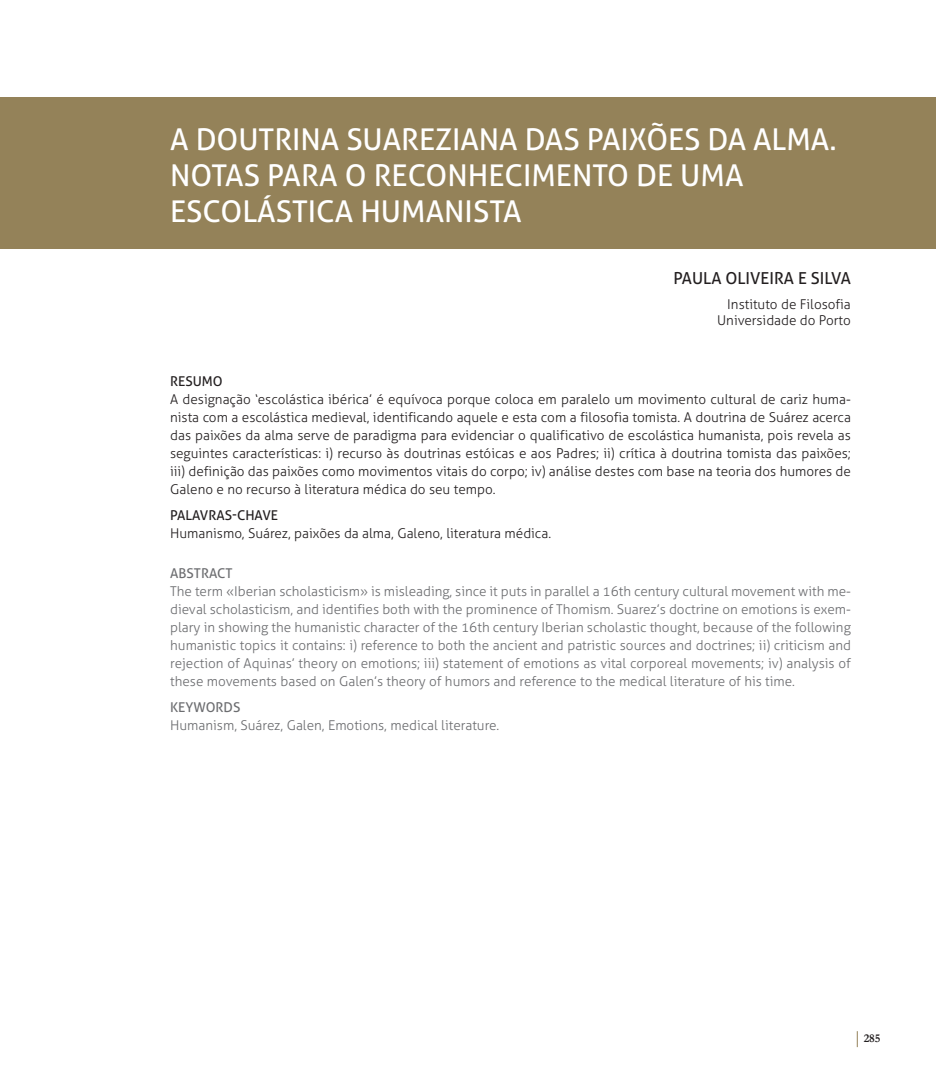
<style>
.page{position:relative;width:936px;height:1085px;background:#fff}
.page>*{position:absolute;margin:0;border:0;box-sizing:border-box;transform-origin:0 0}
.t1{font:30px "Aller";color:#fff}
.t2{font:16.5px "Aller";color:#231f20}
.t3{font:300 13.5px/18px "Aller";color:#6c6d70;text-align:justify}
.t4{font:300 13.5px/18px "Aller";color:#231f20;text-align:right}
.t5{font:13.5px "Aller";color:#231f20}
.t6{font:13.5px "Aller";color:#6c6d70}
.t7{font:700 12px "Garamond";color:#231f20}
</style>
<div class="page">
<svg style="left:856px;top:1031px;width:1px;height:15px"></svg>
<div style="left:0;top:98px;width:935px;height:151px;background:#948259"></div>
<h1 class="t1" style="left:170px;top:121px;width:106px">A DOUTRINA</h1>
<h1 class="t1" style="left:346px;top:121px;width:55px">SUAREZIANA</h1>
<h1 class="t1" style="left:524px;top:121px;width:18px">DAS</h1>
<h1 class="t1" style="left:586px;top:121px;width:33px">PAIXÕES</h1>
<h1 class="t1" style="left:707px;top:121px;width:66px">DA ALMA</h1>
<h1 class="t1" style="left:829px;top:121px;width:9px">.</h1>
<h1 class="t1" style="left:170px;top:157px;width:38px">NOTAS</h1>
<h1 class="t1" style="left:267px;top:157px;width:35px">PARA</h1>
<h1 class="t1" style="left:345px;top:157px;width:48px">O RECONHECIMENTO</h1>
<h1 class="t1" style="left:636px;top:157px;width:86px">DE UMA</h1>
<h1 class="t1" style="left:170px;top:193px;width:18px">ESCOLÁSTICA</h1>
<h1 class="t1" style="left:360px;top:193px;width:59px">HUMANISTA</h1>
<p class="t2" style="left:673px;top:268px;width:97px">PAULA OLIVEIRA</p>
<p class="t2" style="left:798px;top:268px;width:53px">E SILVA</p>
<p class="t4" style="left:717px;top:296px;width:135px;line-height:16.2px">Instituto de Filosofia<br>Universidade do Porto</p>
<p class="t5" style="left:170px;top:372px;width:43px">RESUMO</p>
<p class="t4" style="left:170px;top:390px;width:682px;text-align:justify">A designação ‘escolástica ibérica’ é equívoca porque coloca em paralelo um movimento cultural de cariz huma&shy;nista com a escolástica medieval, identificando aquele e esta com a filosofia tomista. A doutrina de Suárez acerca das paixões da alma serve de paradigma para evidenciar o qualificativo de escolástica humanista, pois revela as seguintes características: i) recurso às doutrinas estóicas e aos Padres; ii) crítica à doutrina tomista das paixões; iii) definição das paixões como movimentos vitais do corpo; iv) análise destes com base na teoria dos humores de Galeno e no recurso à literatura médica do seu tempo.</p>
<p class="t5" style="left:170px;top:507px;width:109px">PALAVRAS-CHAVE</p>
<p class="t4" style="left:170px;top:524px;width:382px">Humanismo, Suárez, paixões da alma, Galeno, literatura médica.</p>
<p class="t6" style="left:170px;top:564px;width:25px">ABSTRACT</p>
<p class="t3" style="left:170px;top:581px;width:682px">The term «Iberian scholasticism» is misleading, since it puts in parallel a 16th century cultural movement with me&shy;dieval scholasticism, and identifies both with the prominence of Thomism. Suarez’s doctrine on emotions is exem&shy;plary in showing the humanistic character of the 16th century Iberian scholastic thought, because of the following humanistic topics it contains: i) reference to both the ancient and patristic sources and doctrines; ii) criticism and rejection of Aquinas’ theory on emotions; iii) statement of emotions as vital corporeal movements; iv) analysis of these movements based on Galen’s theory of humors and reference to the medical literature of his time.</p>
<p class="t6" style="left:170px;top:699px;width:45px">KEYWORDS</p>
<p class="t3" style="left:170px;top:716px;width:330px">Humanism, Suárez, Galen, Emotions, medical literature.</p>
<p class="t7" style="left:863px;top:1031px;width:18px">285</p>
</div>
